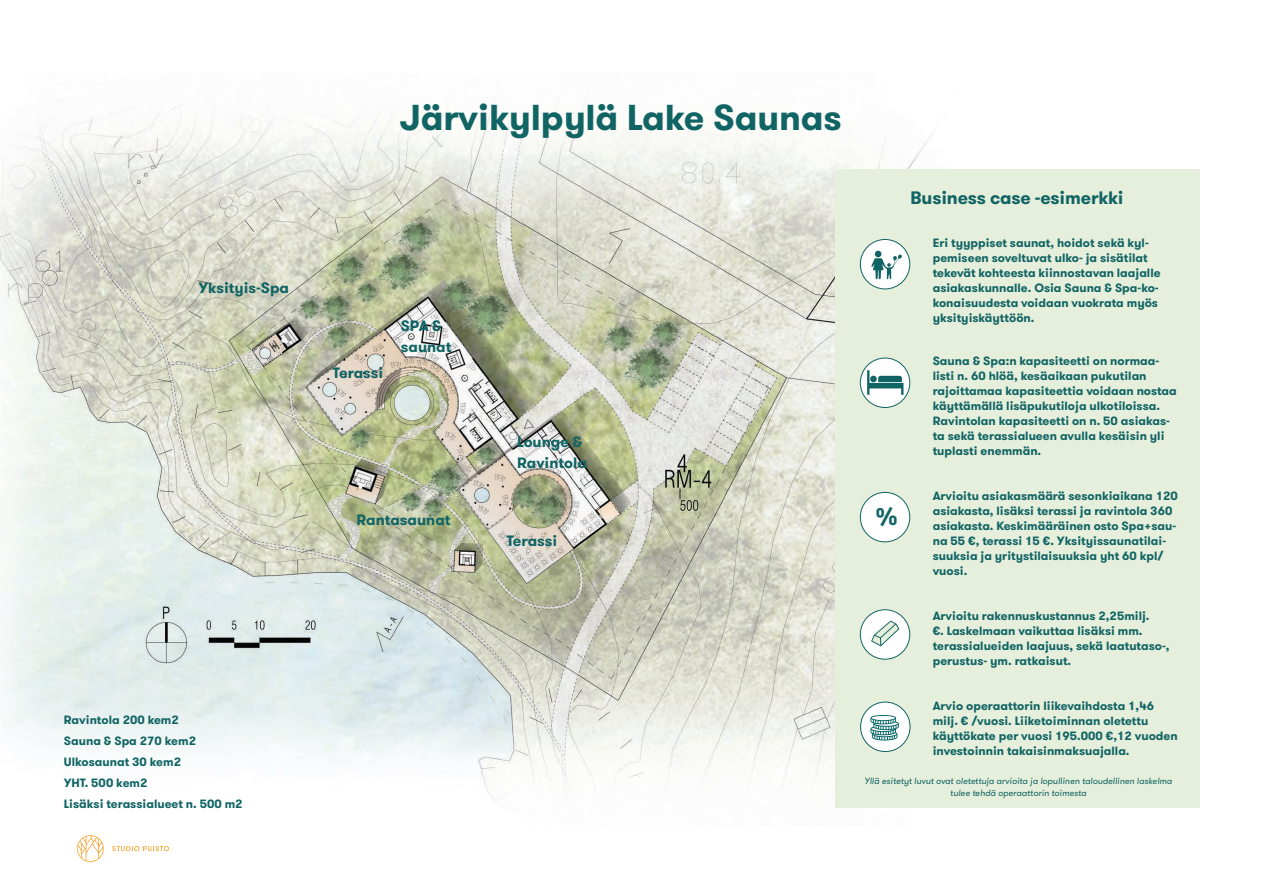
<style>
.page{position:relative;width:1263px;height:893px;background:#fff}
.page>*{position:absolute;margin:0;border:0;box-sizing:border-box;transform-origin:0 0}
.t1{font:700 36px "GT Walsheim";letter-spacing:-.005em;color:#116464}
.t2{font:700 24px "GT Walsheim";color:#116464}
.t3{font:700 18px "GT Walsheim";letter-spacing:-.01em;color:#116464}
.t4{font:700 15px/21px "GT Walsheim";color:#116464}
.t5{font:700 12px/15px "GT Walsheim";color:#116464}
.t6{font:italic 9px/12px "GT Walsheim";color:#116464;text-align:center}
</style>
<div class="page">
<img style="left:0;top:104px;width:982px;height:692px">
<svg style="left:77px;top:835px;width:27px;height:27px"></svg>
<svg style="left:112px;top:846px;width:57px;height:5px"></svg>
<div style="left:835px;top:170px;width:364px;height:638px;background:#e6efdc"></div>
<div style="left:860px;top:610px;width:50px;height:49px;background:#fff;border-radius:50%"></div>
<div style="left:860px;top:609px;width:50px;height:51px;border:1px solid #116464;border-radius:50%"></div>
<svg style="left:871px;top:621px;width:28px;height:25px"></svg>
<div style="left:860px;top:239px;width:50px;height:50px;background:#fff;border-radius:50%"></div>
<div style="left:860px;top:239px;width:50px;height:50px;border:1px solid #116464;border-radius:50%"></div>
<svg style="left:871px;top:251px;width:31px;height:28px"></svg>
<div style="left:860px;top:358px;width:50px;height:49px;background:#fff;border-radius:50%"></div>
<div style="left:860px;top:358px;width:50px;height:50px;border:1px solid #116464;border-radius:50%"></div>
<svg style="left:867px;top:370px;width:36px;height:25px"></svg>
<div style="left:870px;top:376px;width:7px;height:6px;background:#116464;border-radius:50%"></div>
<div style="left:860px;top:492px;width:50px;height:50px;background:#fff;border-radius:50%"></div>
<div style="left:860px;top:492px;width:50px;height:50px;border:1px solid #116464;border-radius:50%"></div>
<div style="left:860px;top:702px;width:50px;height:49px;background:#fff;border-radius:50%"></div>
<div style="left:860px;top:702px;width:50px;height:50px;border:1px solid #116464;border-radius:50%"></div>
<svg style="left:870px;top:715px;width:29px;height:25px"></svg>
<p class="t4" style="left:198px;top:277px;width:92px">Yksityis-Spa</p>
<p class="t5" style="left:64px;top:709px;width:180px;line-height:21px">Ravintola 200 kem2<br>Sauna &amp; Spa 270 kem2<br>Ulkosaunat 30 kem2<br>YHT. 500 kem2<br>Lisäksi terassialueet n. 500 m2</p>
<h1 class="t1" style="left:400px;top:94px;width:443px">Järvikylpylä Lake Saunas</h1>
<p class="t4" style="left:333px;top:363px;width:52px">Terassi</p>
<p class="t4" style="left:401px;top:316px;width:52px">SPA &amp; saunat</p>
<p class="t4" style="left:356px;top:509px;width:96px">Rantasaunat</p>
<p class="t4" style="left:517px;top:431px;width:71px">Lounge &amp;<br>Ravintola</p>
<p class="t4" style="left:506px;top:531px;width:52px">Terassi</p>
<h2 class="t2" style="left:875px;top:501px;width:25px">%</h2>
<h3 class="t3" style="left:910px;top:186px;width:215px">Business case -esimerkki</h3>
<p class="t5" style="left:933px;top:236px;width:229px">Eri tyyppiset saunat, hoidot sekä kyl&shy;pemiseen soveltuvat ulko- ja sisätilat tekevät kohteesta kiinnostavan laajalle asiakaskunnalle. Osia Sauna &amp; Spa-ko&shy;konaisuudesta voidaan vuokrata myös yksityiskäyttöön.</p>
<p class="t5" style="left:933px;top:353px;width:246px">Sauna &amp; Spa:n kapasiteetti on normaa&shy;listi n. 60 hlöä, kesäaikaan pukutilan rajoittamaa kapasiteettia voidaan nostaa käyttämällä lisäpukutiloja ulkotiloissa.<br>Ravintolan kapasiteetti on n. 50 asiakas&shy;ta sekä terassialueen avulla kesäisin yli tuplasti enemmän.</p>
<p class="t5" style="left:933px;top:488px;width:247px">Arvioitu asiakasmäärä sesonkiaikana 120 asiakasta, lisäksi terassi ja ravintola 360 asiakasta. Keskimääräinen osto Spa+sau&shy;na 55 €, terassi 15 €. Yksityissaunatilai&shy;suuksia ja yritystilaisuuksia yht 60 kpl/ vuosi.</p>
<p class="t5" style="left:933px;top:608px;width:238px">Arvioitu rakennuskustannus 2,25milj.<br>€. Laskelmaan vaikuttaa lisäksi mm. terassialueiden laajuus, sekä laatutaso-, perustus- ym. ratkaisut.</p>
<p class="t5" style="left:933px;top:698px;width:246px">Arvio operaattorin liikevaihdosta 1,46 milj. € /vuosi. Liiketoiminnan oletettu käyttökate per vuosi 195.000 €,12 vuoden investoinnin takaisinmaksuajalla.</p>
<p class="t6" style="left:864px;top:775px;width:309px">Yllä esitetyt luvut ovat oletettuja arvioita ja lopullinen taloudellinen laskelma tulee tehdä operaattorin toimesta</p>
</div>
